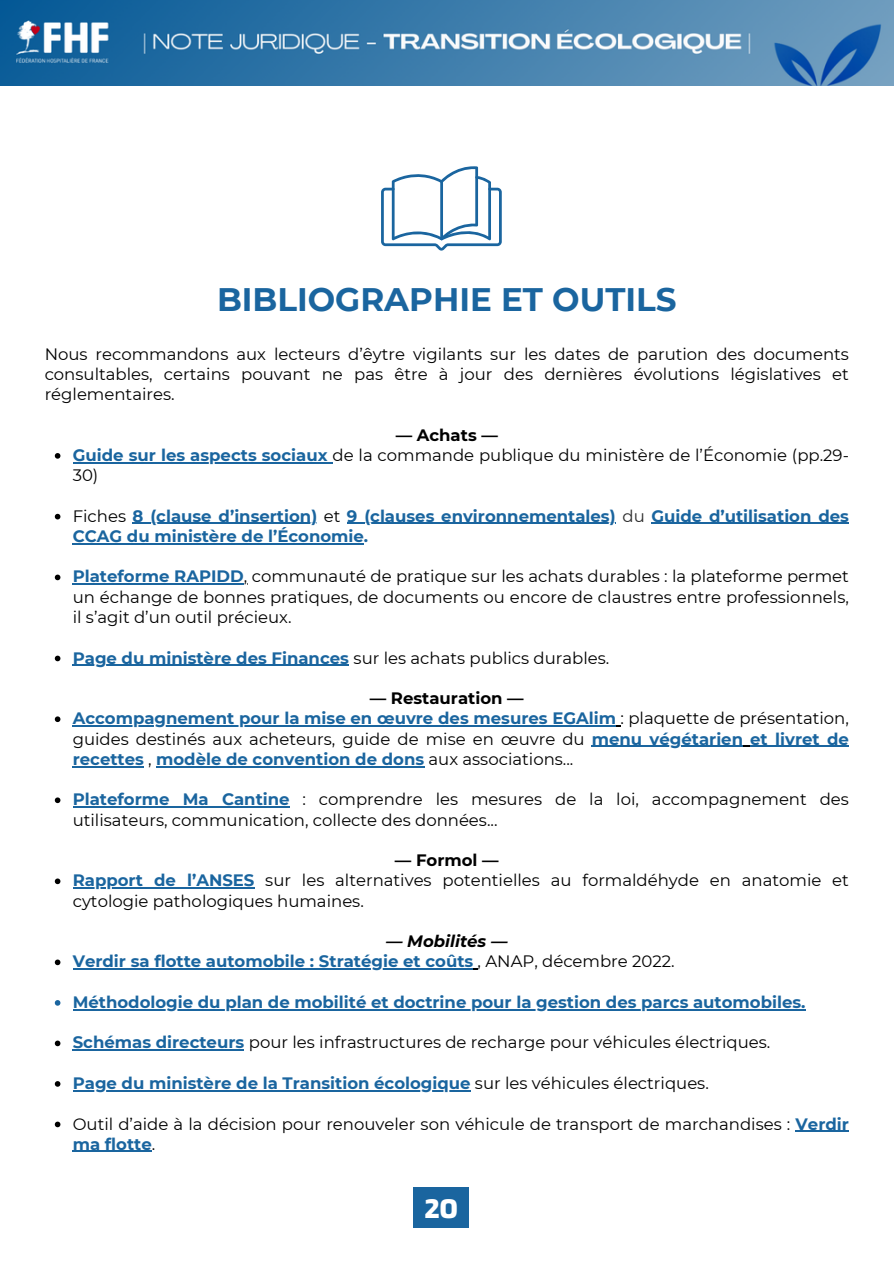
<style>
.page{position:relative;width:894px;height:1264px;background:#fff}
.page>*{position:absolute;margin:0;border:0;box-sizing:border-box;transform-origin:0 0}
.t1{font:700 32.55px "Montserrat";color:#1a659f}
.t2{font:700 27.6px "Thicker";color:#fff}
.t3{font:16.5px/20.2px "Montserrat";color:#000}
.t4{font:700 16.5px "Montserrat";color:#1a659f}
.t5{font:700 16.5px "Montserrat";color:#000}
.t6{font:italic 700 16.5px "Montserrat";color:#000}
.s1{font-weight:700;color:#1a659f}
.s2{font-weight:400;color:#000}
.s3{font-weight:400;color:#2b2b2b}
</style>
<div class="page">
<svg style="left:55px;top:453px;width:5px;height:5px"></svg>
<hr style="left:73px;top:462px;width:259px;height:1px;background:#1a659f">
<svg style="left:55px;top:514px;width:5px;height:5px"></svg>
<hr style="left:133px;top:523px;width:184px;height:1px;background:#1a659f">
<hr style="left:347px;top:523px;width:268px;height:1px;background:#1a659f">
<hr style="left:651px;top:523px;width:197px;height:1px;background:#1a659f">
<hr style="left:73px;top:543px;width:291px;height:1px;background:#1a659f">
<svg style="left:55px;top:574px;width:5px;height:6px"></svg>
<hr style="left:73px;top:583px;width:171px;height:1px;background:#1a659f">
<svg style="left:55px;top:655px;width:5px;height:6px"></svg>
<hr style="left:73px;top:664px;width:276px;height:1px;background:#1a659f">
<svg style="left:55px;top:716px;width:5px;height:6px"></svg>
<hr style="left:73px;top:725px;width:543px;height:1px;background:#1a659f">
<hr style="left:591px;top:745px;width:152px;height:1px;background:#1a659f">
<hr style="left:750px;top:745px;width:98px;height:1px;background:#1a659f">
<hr style="left:73px;top:766px;width:71px;height:1px;background:#1a659f">
<hr style="left:156px;top:766px;width:268px;height:1px;background:#1a659f">
<svg style="left:55px;top:797px;width:5px;height:6px"></svg>
<hr style="left:73px;top:806px;width:216px;height:1px;background:#1a659f">
<svg style="left:55px;top:878px;width:5px;height:6px"></svg>
<hr style="left:73px;top:887px;width:181px;height:1px;background:#1a659f">
<svg style="left:55px;top:959px;width:5px;height:6px"></svg>
<hr style="left:73px;top:968px;width:400px;height:1px;background:#1a659f">
<svg style="left:55px;top:1000px;width:5px;height:5px"></svg>
<hr style="left:73px;top:1009px;width:732px;height:1px;background:#1a659f">
<svg style="left:55px;top:1040px;width:5px;height:6px"></svg>
<hr style="left:73px;top:1049px;width:171px;height:1px;background:#1a659f">
<svg style="left:55px;top:1081px;width:5px;height:5px"></svg>
<hr style="left:73px;top:1090px;width:397px;height:1px;background:#1a659f">
<svg style="left:55px;top:1121px;width:5px;height:6px"></svg>
<hr style="left:795px;top:1130px;width:53px;height:1px;background:#1a659f">
<hr style="left:73px;top:1150px;width:79px;height:1px;background:#1a659f">
<div style="left:413px;top:1187px;width:56px;height:40px;background:#1a659f"></div>
<svg style="left:381px;top:166px;width:120px;height:84px"></svg>
<img style="left:0;top:0;width:893px;height:86px">
<p class="t1" style="left:217px;top:279px;width:461px">BIBLIOGRAPHIE ET OUTILS</p>
<p class="t3" style="left:45px;top:343px;width:805px;text-align:justify">Nous recommandons aux lecteurs d’êytre vigilants sur les dates de parution des documents consultables, certains pouvant ne pas être à jour des dernières évolutions législatives et réglementaires.</p>
<h1 class="t5" style="left:395px;top:424px;width:104px">— Achats —</h1>
<p class="t3" style="left:73px;top:445px;width:777px"><span class="s1">Guide sur les aspects sociaux</span> de la commande publique du ministère de l’Économie (pp.29-<br>30)</p>
<h2 class="t4" style="left:73px;top:505px;width:777px"><span class="s2">Fiches</span> 8 (clause d’insertion) <span class="s2">et</span> 9 (clauses environnementales) <span class="s3">du</span> Guide d’utilisation des</h2>
<p class="t4" style="left:73px;top:526px;width:297px">CCAG du ministère de l’Économie.</p>
<p class="t3" style="left:73px;top:566px;width:777px"><span class="s1">Plateforme RAPIDD</span>, communauté de pratique sur les achats durables : la plateforme permet</p>
<p class="t3" style="left:73px;top:586px;width:777px">un échange de bonnes pratiques, de documents ou encore de claustres entre professionnels, il s’agit d’un outil précieux.</p>
<p class="t3" style="left:73px;top:647px;width:538px"><span class="s1">Page du ministère des Finances</span> sur les achats publics durables.</p>
<p class="t5" style="left:370px;top:688px;width:155px">— Restauration —</p>
<h2 class="t3" style="left:73px;top:708px;width:777px"><span class="s1">Accompagnement pour la mise en œuvre des mesures EGAlim</span> : plaquette de présentation, guides destinés aux acheteurs, guide de mise en œuvre du <span class="s1">menu végétarien et livret de</span></h2>
<p class="t4" style="left:73px;top:748px;width:502px">recettes <span class="s2">,</span> modèle de convention de dons <span class="s2">aux associations...</span></p>
<p class="t3" style="left:73px;top:789px;width:777px"><span class="s1">Plateforme Ma Cantine</span> : comprendre les mesures de la loi, accompagnement des utilisateurs, communication, collecte des données...</p>
<p class="t5" style="left:395px;top:850px;width:105px">— Formol —</p>
<p class="t3" style="left:73px;top:870px;width:777px"><span class="s1">Rapport de l’ANSES</span> sur les alternatives potentielles au formaldéhyde en anatomie et cytologie pathologiques humaines.</p>
<h2 class="t6" style="left:386px;top:931px;width:123px">— Mobilités —</h2>
<p class="t4" style="left:73px;top:951px;width:603px">Verdir sa flotte automobile : Stratégie et coûts <span class="s2">, ANAP, décembre 2022.</span></p>
<h2 class="t4" style="left:73px;top:991px;width:734px">Méthodologie du plan de mobilité et doctrine pour la gestion des parcs automobiles.</h2>
<p class="t3" style="left:73px;top:1032px;width:699px"><span class="s1">Schémas directeurs</span> pour les infrastructures de recharge pour véhicules électriques.</p>
<p class="t4" style="left:73px;top:1072px;width:637px">Page du ministère de la Transition écologique <span class="s2">sur les véhicules électriques.</span></p>
<p class="t3" style="left:73px;top:1113px;width:777px">Outil d’aide à la décision pour renouveler son véhicule de transport de marchandises : <span class="s1">Verdir ma flotte</span>.</p>
<p class="t2" style="left:424px;top:1193px;width:35px">20</p>
</div>
